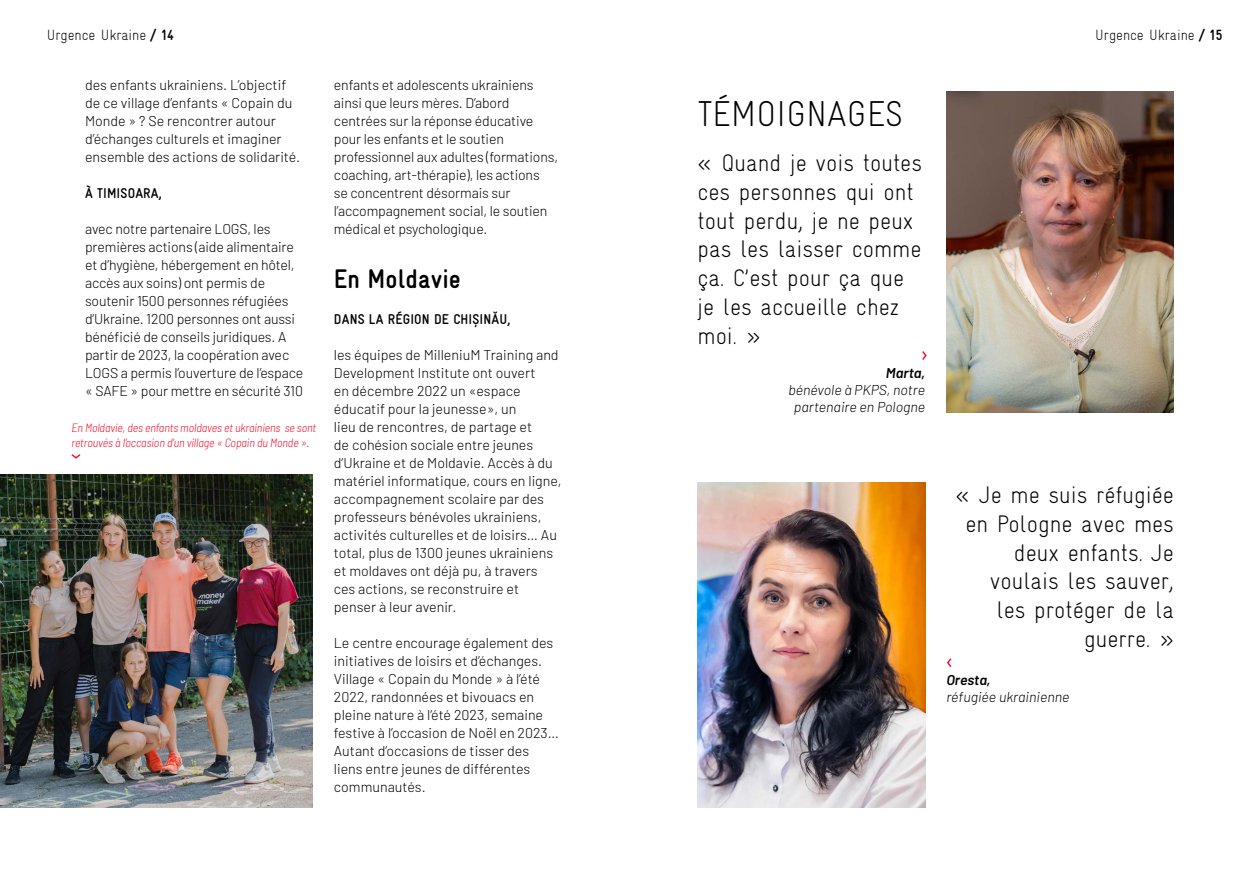
<style>
.page{position:relative;width:1259px;height:893px;background:#fff}
.page>*{position:absolute;margin:0;border:0;box-sizing:border-box;transform-origin:0 0}
.t1{font:300 36px "Gravur Condensed Pro";color:#000}
.t2{font:700 27px "Gravur Condensed Pro";color:#000}
.t3{font:300 24px/28.8px "Gravur Condensed Pro";color:#000}
.t4{font:300 14.85px "Gravur Condensed Pro";color:#000}
.t5{font:300 14.25px/18px "Barlow";letter-spacing:-.005em;color:#000}
.t6{font:italic 300 14.25px/17.1px "Barlow";color:#000;text-align:center}
.t7{font:700 14.25px "Gravur Condensed Pro";letter-spacing:.01em;color:#000}
.t8{font:italic 600 14.25px "Barlow";color:#000}
.t9{font:italic 300 semi-condensed 12px/14.4px "Barlow";letter-spacing:-.01em;color:#f11731}
.s1{font-weight:700}
</style>
<div class="page">
<img style="left:0;top:474px;width:313px;height:334px">
<svg style="left:71px;top:454px;width:10px;height:5px"></svg>
<img style="left:697px;top:482px;width:228px;height:326px">
<img style="left:946px;top:91px;width:228px;height:322px">
<svg style="left:922px;top:351px;width:5px;height:9px"></svg>
<svg style="left:947px;top:658px;width:5px;height:10px"></svg>
<p class="t4" style="left:47px;top:27px;width:129px">Urgence Ukraine <span class="s1">/ 14</span></p>
<p class="t4" style="left:1095px;top:27px;width:129px">Urgence Ukraine <span class="s1">/ 15</span></p>
<p class="t5" style="left:85px;top:75px;width:216px">des enfants ukrainiens. L’objectif de ce village d’enfants « Copain du Monde » ? Se rencontrer autour d’échanges culturels et imaginer ensemble des actions de solidarité.</p>
<p class="t7" style="left:85px;top:185px;width:78px">À TIMISOARA,</p>
<p class="t5" style="left:85px;top:219px;width:220px">avec notre partenaire LOGS, les premières actions (aide alimentaire et d’hygiène, hébergement en hôtel, accès aux soins) ont permis de soutenir 1500 personnes réfugiées d’Ukraine. 1200 personnes ont aussi bénéficié de conseils juridiques. A partir de 2023, la coopération avec LOGS a permis l’ouverture de l’espace « SAFE » pour mettre en sécurité 310</p>
<p class="t9" style="left:71px;top:420px;width:246px">En Moldavie, des enfants moldaves et ukrainiens se sont retrouvés à l’occasion d’un village « Copain du Monde ».</p>
<p class="t5" style="left:334px;top:75px;width:226px">enfants et adolescents ukrainiens ainsi que leurs mères. D’abord centrées sur la réponse éducative pour les enfants et le soutien professionnel aux adultes (formations, coaching, art-thérapie), les actions<br>se concentrent désormais sur l’accompagnement social, le soutien médical et psychologique.</p>
<h2 class="t2" style="left:334px;top:264px;width:128px">En Moldavie</h2>
<p class="t7" style="left:334px;top:311px;width:178px">DANS LA RÉGION DE CHIȘINĂU,</p>
<p class="t5" style="left:334px;top:345px;width:229px">les équipes de MilleniuM Training and Development Institute ont ouvert<br>en décembre 2022 un «espace éducatif pour la jeunesse», un<br>lieu de rencontres, de partage et<br>de cohésion sociale entre jeunes d’Ukraine et de Moldavie. Accès à du matériel informatique, cours en ligne, accompagnement scolaire par des professeurs bénévoles ukrainiens, activités culturelles et de loisirs… Au total, plus de 1300 jeunes ukrainiens et moldaves ont déjà pu, à travers ces actions, se reconstruire et penser à leur avenir.</p>
<p class="t5" style="left:334px;top:633px;width:227px">Le centre encourage également des initiatives de loisirs et d’échanges.<br>Village « Copain du Monde » à l’été<br>2022, randonnées et bivouacs en pleine nature à l’été 2023, semaine festive à l’occasion de Noël en 2023…<br>Autant d’occasions de tisser des liens entre jeunes de différentes communautés.</p>
<h1 class="t1" style="left:698px;top:93px;width:206px">TÉMOIGNAGES</h1>
<h3 class="t3" style="left:697px;top:148px;width:226px">« Quand je vois toutes ces personnes qui ont tout perdu, je ne peux pas les laisser comme ça. C’est pour ça que je les accueille chez moi. »</h3>
<p class="t8" style="left:886px;top:362px;width:41px">Marta,</p>
<p class="t6" style="left:788px;top:381px;width:138px">bénévole à PKPS, notre partenaire en Pologne</p>
<h3 class="t3" style="left:955px;top:480px;width:220px;text-align:right">« Je me suis réfugiée en Pologne avec mes deux enfants. Je voulais les sauver, les protéger de la guerre. »</h3>
<p class="t8" style="left:946px;top:670px;width:46px">Oresta,</p>
<p class="t6" style="left:946px;top:688px;width:125px">réfugiée ukrainienne</p>
</div>
